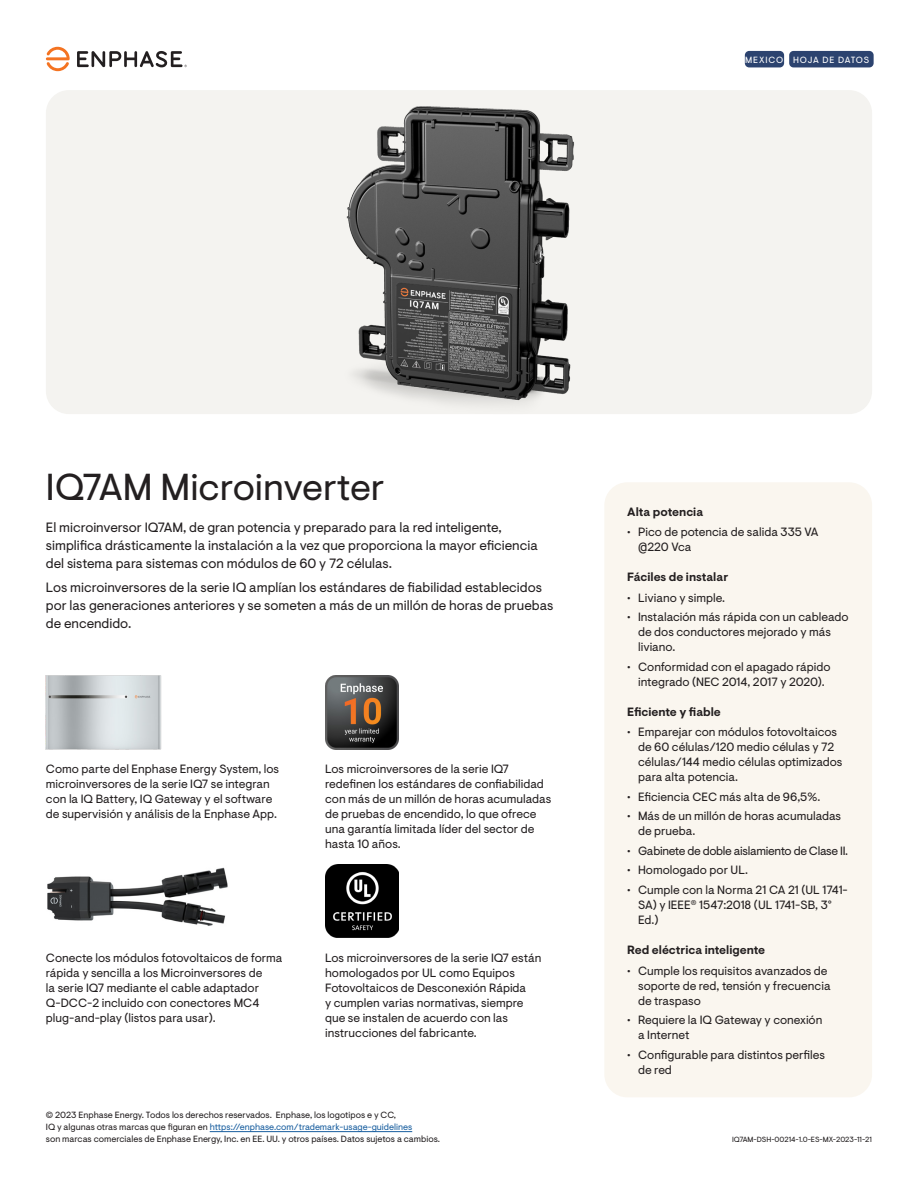
<style>
.page{position:relative;width:918px;height:1188px;background:#fff}
.page>*{position:absolute;margin:0;border:0;box-sizing:border-box;transform-origin:0 0}
.Feature_headline{font:37.5px "Enphase Visuelt";color:#231f20}
.DS-Intro{font:13.5px/18px "Enphase Visuelt";color:#231f20}
.Feature_text_cell{font:12px/15px "Enphase Visuelt";color:#231f20}
.DS_-_Bullets{font:12px/15px "Enphase Visuelt";color:#231f20}
.DS-Features_Header{font:700 12px "Enphase Visuelt";color:#231f20}
.DS_-_Bullets-2{font:12px "Enphase Visuelt";letter-spacing:-.025em;color:#231f20}
.Footnote_left{font:9px/12px "Enphase Visuelt";color:#231f20}
.Label{font:9px "Enphase Visuelt";letter-spacing:.08em;color:#fff}
.Label-2{font:9px "Enphase Visuelt";letter-spacing:.1em;color:#fff}
.Footnote_right{font:7.5px "Enphase Visuelt";color:#231f20}
.s1{color:#175d9e}
</style>
<div class="page">
<div style="left:789px;top:51px;width:85px;height:16px;background:#2c436f;border-radius:4px"></div>
<div style="left:46px;top:90px;width:826px;height:324px;background:#f4f3f0;border-radius:23px"></div>
<div style="left:604px;top:482px;width:268px;height:615px;background:#faf6ef;border-radius:23px"></div>
<hr style="left:210px;top:1131px;width:202px;height:1px;background:#175d9e">
<img style="left:46px;top:675px;width:116px;height:74px">
<img style="left:325px;top:675px;width:74px;height:74px">
<img style="left:47px;top:867px;width:181px;height:59px">
<img style="left:325px;top:864px;width:74px;height:74px">
<img style="left:346px;top:106px;width:228px;height:299px">
<div style="left:745px;top:51px;width:39px;height:16px;background:#2c436f;border-radius:4px"></div>
<svg style="left:46px;top:47px;width:24px;height:24px"></svg>
<svg style="left:77px;top:51px;width:110px;height:16px"></svg>
<p class="Label-2" style="left:745px;top:54px;width:40px">MEXICO</p>
<p class="Label" style="left:793px;top:54px;width:78px">HOJA DE DATOS</p>
<p class="Feature_headline" style="left:46px;top:465px;width:340px">IQ7AM Microinverter</p>
<p class="DS-Intro" style="left:46px;top:519px;width:493px">El microinversor IQ7AM, de gran potencia y preparado para la red inteligente, simplifica drásticamente la instalación a la vez que proporciona la mayor eficiencia del sistema para sistemas con módulos de 60 y 72 células.</p>
<p class="DS-Intro" style="left:46px;top:579px;width:509px">Los microinversores de la serie IQ amplían los estándares de fiabilidad establecidos por las generaciones anteriores y se someten a más de un millón de horas de pruebas de encendido.</p>
<p class="Feature_text_cell" style="left:46px;top:762px;width:235px">Como parte del Enphase Energy System, los microinversores de la serie IQ7 se integran con la IQ Battery, IQ Gateway y el software de supervisión y análisis de la Enphase App.</p>
<p class="Feature_text_cell" style="left:325px;top:762px;width:228px">Los microinversores de la serie IQ7 redefinen los estándares de confiabilidad con más de un millón de horas acumuladas de pruebas de encendido, lo que ofrece una garantía limitada líder del sector de hasta 10 años.</p>
<p class="Feature_text_cell" style="left:46px;top:951px;width:238px">Conecte los módulos fotovoltaicos de forma rápida y sencilla a los Microinversores de<br>la serie IQ7 mediante el cable adaptador Q-DCC-2 incluido con conectores MC4 plug-and-play (listos para usar).</p>
<p class="Feature_text_cell" style="left:325px;top:951px;width:218px">Los microinversores de la serie IQ7 están homologados por UL como Equipos Fotovoltaicos de Desconexión Rápida<br>y cumplen varias normativas, siempre que se instalen de acuerdo con las instrucciones del fabricante.</p>
<p class="Footnote_left" style="left:46px;top:1109px;width:396px">© 2023 Enphase Energy. Todos los derechos reservados. Enphase, los logotipos e y CC,<br>IQ y algunas otras marcas que figuran en <span class="s1">https://enphase.com/trademark-usage-guidelines<br></span>son marcas comerciales de Enphase Energy, Inc. en EE. UU. y otros países. Datos sujetos a cambios.</p>
<p class="DS-Features_Header" style="left:627px;top:504px;width:77px">Alta potencia</p>
<p class="DS_-_Bullets" style="left:638px;top:525px;width:182px;text-indent:-11px">• Pico de potencia de salida 335 VA @220 Vca</p>
<p class="DS-Features_Header" style="left:627px;top:570px;width:103px">Fáciles de instalar</p>
<p class="DS_-_Bullets" style="left:627px;top:590px;width:99px">• Liviano y simple.</p>
<p class="DS_-_Bullets" style="left:638px;top:610px;width:212px;text-indent:-11px">• Instalación más rápida con un cableado de dos conductores mejorado y más liviano.</p>
<p class="DS_-_Bullets" style="left:627px;top:659px;width:205px;text-align:center">• Conformidad con el apagado rápido integrado (NEC 2014, 2017 y 2020).</p>
<p class="DS-Features_Header" style="left:627px;top:705px;width:95px">Eficiente y fiable</p>
<p class="DS_-_Bullets" style="left:638px;top:725px;width:206px;text-indent:-11px">• Emparejar con módulos fotovoltaicos de 60 células/120 medio células y 72 células/144 medio células optimizados para alta potencia.</p>
<p class="DS_-_Bullets" style="left:627px;top:790px;width:194px">• Eficiencia CEC más alta de 96,5%.</p>
<p class="DS_-_Bullets" style="left:638px;top:809px;width:205px;text-indent:-11px">• Más de un millón de horas acumuladas de prueba.</p>
<p class="DS_-_Bullets-2" style="left:627px;top:844px;width:222px">• Gabinete de doble aislamiento de Clase II.</p>
<p class="DS_-_Bullets" style="left:627px;top:863px;width:122px">• Homologado por UL.</p>
<p class="DS_-_Bullets" style="left:638px;top:883px;width:211px;text-indent:-11px">• Cumple con la Norma 21 CA 21 (UL 1741-<br>SA) y IEEE<sup>®</sup> 1547:2018 (UL 1741-SB, 3°<br>Ed.)</p>
<p class="DS-Features_Header" style="left:627px;top:943px;width:139px">Red eléctrica inteligente</p>
<p class="DS_-_Bullets" style="left:638px;top:963px;width:194px;text-indent:-11px">• Cumple los requisitos avanzados de soporte de red, tensión y frecuencia de traspaso</p>
<p class="DS_-_Bullets" style="left:638px;top:1013px;width:186px;text-indent:-11px">• Requiere la IQ Gateway y conexión a Internet</p>
<p class="DS_-_Bullets" style="left:638px;top:1047px;width:188px;text-indent:-11px">• Configurable para distintos perfiles de red</p>
<p class="Footnote_right" style="left:732px;top:1135px;width:141px">IQ7AM-DSH-00214-1.0-ES-MX-2023-11-21</p>
</div>
